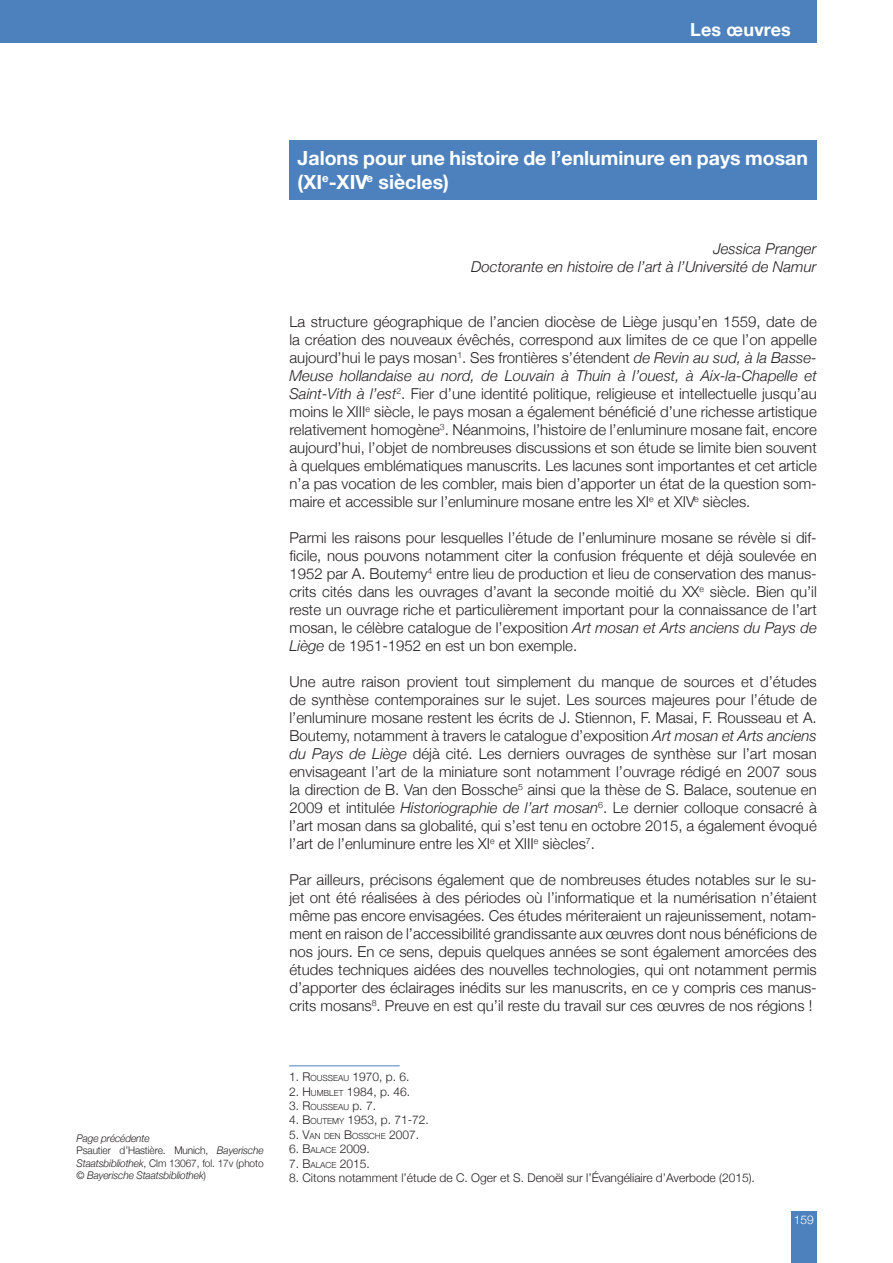
<style>
.page{position:relative;width:893px;height:1263px;background:#fff}
.page>*{position:absolute;margin:0;border:0;box-sizing:border-box;transform-origin:0 0}
.t1{font:700 19.5px/24px "Helvetica Neue";color:#fff}
.t2{font:700 18px "Helvetica Neue";letter-spacing:.01em;color:#fff}
.t3{font:300 15px/18px "Helvetica Neue";color:#231f20;text-align:justify}
.t4{font:italic 300 15px/18px "Helvetica Neue";color:#231f20;text-align:right}
.t5{font:300 12px "Helvetica Neue";color:#231f20}
.t6{font:300 12px "Helvetica Neue";color:#fff}
.t7{font:italic 300 10.5px/12.6px "Helvetica Neue";letter-spacing:-.01em;color:#231f20;scale:.96 1}
.t8{font:300 8.4px "Helvetica Neue";color:#231f20}
.s1{font-style:normal}
.s2{font-style:italic}
.s3{font-style:inherit}
.s4{font-size:8.4px}
.s5{font-size:12px}
</style>
<div class="page">
<div style="left:791px;top:1212px;width:25px;height:51px;background:#4c81bd"></div>
<div style="left:0;top:0;width:816px;height:43px;background:#4c81bd"></div>
<div style="left:289px;top:140px;width:527px;height:60px;background:#4c81bd"></div>
<hr style="left:289px;top:1065px;width:111px;height:1px;background:#4c81bd">
<p class="t2" style="left:690px;top:16px;width:102px">Les œuvres</p>
<p class="t7" style="left:77px;top:1131px;width:196px">Page précédente<br><span class="s1">Psautier d’Hastière. Munich,</span> Bayerische Staatsbibliothek<span class="s1">, Clm 13067, fol. 17v (photo ©</span> Bayerische Staatsbibliothek<span class="s1">)</span></p>
<h1 class="t1" style="left:298px;top:146px;width:512px">Jalons pour une histoire de l’enluminure en pays mosan (XI<sup>e</sup>-XIV<sup>e</sup> siècles)</h1>
<p class="t4" style="left:471px;top:239px;width:347px">Jessica Pranger<br>Doctorante en histoire de l’art à l’Université de Namur</p>
<p class="t3" style="left:289px;top:312px;width:529px">La structure géographique de l’ancien diocèse de Liège jusqu’en 1559, date de la création des nouveaux évêchés, correspond aux limites de ce que l’on appelle aujourd’hui le pays mosan<sup>1</sup>. Ses frontières s’étendent <span class="s2">de Revin au sud, à la Basse-Meuse hollandaise au nord, de Louvain à Thuin à l’ouest, à Aix-la-Chapelle et Saint-Vith à l’est</span><sup>2</sup>. Fier d’une identité politique, religieuse et intellectuelle jusqu’au moins le XIII<sup>e</sup> siècle, le pays mosan a également bénéficié d’une richesse artistique relativement homogène<sup>3</sup>. Néanmoins, l’histoire de l’enluminure mosane fait, encore aujourd’hui, l’objet de nombreuses discussions et son étude se limite bien souvent à quelques emblématiques manuscrits. Les lacunes sont importantes et cet article n’a pas vocation de les combler, mais bien d’apporter un état de la question som&shy;maire et accessible sur l’enluminure mosane entre les XI<sup>e</sup> et XIV<sup>e</sup> siècles.</p>
<p class="t3" style="left:290px;top:528px;width:529px">Parmi les raisons pour lesquelles l’étude de l’enluminure mosane se révèle si dif&shy;ficile, nous pouvons notamment citer la confusion fréquente et déjà soulevée en 1952 par A. Boutemy<sup>4</sup> entre lieu de production et lieu de conservation des manus&shy;crits cités dans les ouvrages d’avant la seconde moitié du XX<sup>e</sup> siècle. Bien qu’il reste un ouvrage riche et particulièrement important pour la connaissance de l’art mosan, le célèbre catalogue de l’exposition <span class="s2">Art mosan et Arts anciens du Pays de Liège</span> de 1951-1952 en est un bon exemple.</p>
<p class="t3" style="left:289px;top:672px;width:529px">Une autre raison provient tout simplement du manque de sources et d’études de synthèse contemporaines sur le sujet. Les sources majeures pour l’étude de l’enluminure mosane restent les écrits de J. Stiennon, F. Masai, F. Rousseau et A.<br>Boutemy, notamment à travers le catalogue d’exposition <span class="s2">Art mosan et Arts anciens du Pays de Liège</span> déjà cité. Les derniers ouvrages de synthèse sur l’art mosan envisageant l’art de la miniature sont notamment l’ouvrage rédigé en 2007 sous la direction de B. Van den Bossche<sup>5</sup> ainsi que la thèse de S. Balace, soutenue en 2009 et intitulée <span class="s2">Historiographie de l’art mosan</span><sup>6</sup>. Le dernier colloque consacré à l’art mosan dans sa globalité, qui s’est tenu en octobre 2015, a également évoqué l’art de l’enluminure entre les XI<sup>e</sup> et XIII<sup>e</sup> siècles<sup>7</sup>.</p>
<p class="t3" style="left:290px;top:870px;width:529px">Par ailleurs, précisons également que de nombreuses études notables sur le su&shy;jet ont été réalisées à des périodes où l’informatique et la numérisation n’étaient même pas encore envisagées. Ces études mériteraient un rajeunissement, notam&shy;ment en raison de l’accessibilité grandissante aux œuvres dont nous bénéficions de nos jours. En ce sens, depuis quelques années se sont également amorcées des études techniques aidées des nouvelles technologies, qui ont notamment permis d’apporter des éclairages inédits sur les manuscrits, en ce y compris ces manus&shy;crits mosans<sup>8</sup>. Preuve en est qu’il reste du travail sur ces œuvres de nos régions !</p>
<p class="t5" style="left:289px;top:1067px;width:122px">1. <span class="s3">R</span><span class="s4">OUSSEAU</span> 1970, p. 6.</p>
<p class="t5" style="left:289px;top:1081px;width:123px">2. <span class="s3">H</span> <span class="s4">UMBLET</span> 1984, p. 46.</p>
<p class="t8" style="left:289px;top:1100px;width:88px"><span class="s5">3.</span> <span class="s5">R</span>OUSSEAU <span class="s5">p. 7.</span></p>
<p class="t5" style="left:289px;top:1110px;width:141px">4. <span class="s3">B</span><span class="s4">OUTEMY</span> 1953, p. 71-72.</p>
<p class="t8" style="left:289px;top:1129px;width:131px"><span class="s5">5.</span> <span class="s5">V</span>AN DEN <span class="s5">B</span>OSSCHE <span class="s5">2007.</span></p>
<p class="t5" style="left:289px;top:1139px;width:82px">6. <span class="s3">B</span><span class="s4">ALACE</span> 2009.</p>
<p class="t5" style="left:289px;top:1153px;width:82px">7. <span class="s3">B</span><span class="s4">ALACE</span> 2015.</p>
<p class="t5" style="left:289px;top:1168px;width:467px">8. Citons notamment l’étude de C. Oger et S. Denoël sur l’Évangéliaire d’Averbode (2015).</p>
<p class="t6" style="left:794px;top:1209px;width:22px">159</p>
</div>
